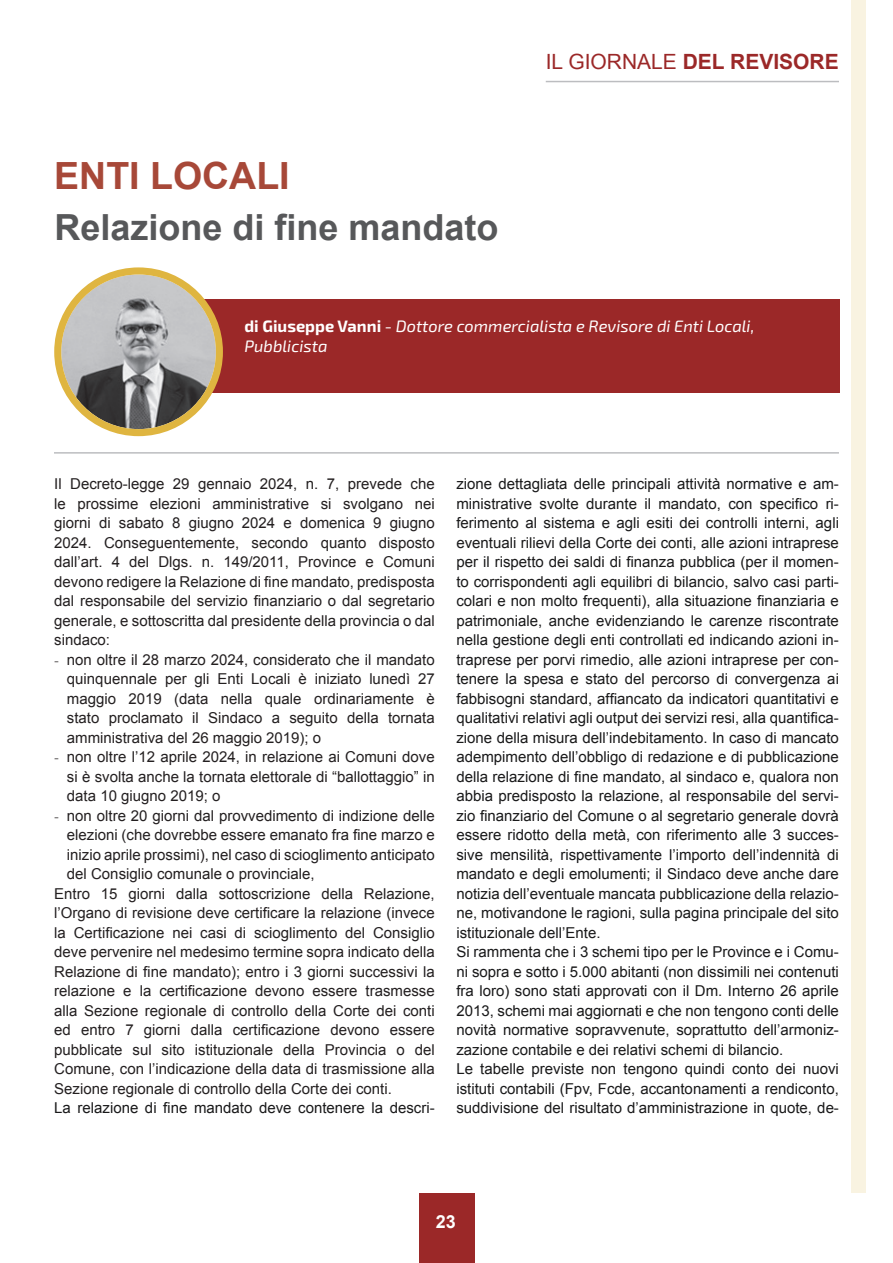
<style>
.page{position:relative;width:893px;height:1263px;background:#fff}
.page>*{position:absolute;margin:0;border:0;box-sizing:border-box;transform-origin:0 0}
.t1{font:700 37.5px "Arial";color:#a74838}
.t2{font:700 36px "Arial";color:#57585a}
.t3{font:700 21px "Arial";color:#9b2828}
.t4{font:700 18px "Arial";color:#fff}
.t5{font:italic 16.5px/19.5px "Exo 2";color:#fff}
.t6{font:15px/19.5px "Arial";color:#19191a;text-align:justify}
.Normal__Web{font:15px/19.5px "Arial";color:#231f20;text-align:justify}
.s1{font-weight:400}
.s2{font-weight:700;font-style:normal}
.s3{font-family:"Times"}
</style>
<div class="page">
<div style="left:419px;top:1193px;width:55px;height:70px;background:#9b2828"></div>
<hr style="left:546px;top:81px;width:293px;height:1px;background:#bcbdc0">
<div style="left:851px;top:0;width:14px;height:1193px;background:#f9f3e1"></div>
<hr style="left:54px;top:452px;width:785px;height:2px;background:#bcbdc0">
<div style="left:142px;top:300px;width:697px;height:93px;background:#9b2828"></div>
<svg style="left:58px;top:271px;width:161px;height:162px"></svg>
<img style="left:61px;top:274px;width:155px;height:155px;border-radius:77px">
<div style="left:54px;top:267px;width:169px;height:169px;border:7px solid #dfb540;border-radius:50%"></div>
<p class="t1" style="left:54px;top:151px;width:237px">ENTI LOCALI</p>
<p class="t2" style="left:54px;top:204px;width:446px">Relazione di fine mandato</p>
<h3 class="t3" style="left:546px;top:48px;width:294px"><span class="s1">IL GIORNALE</span> DEL REVISORE</h3>
<p class="t5" style="left:244px;top:317px;width:511px"><span class="s2">di Giuseppe Vanni</span> - Dottore commercialista e Revisore di Enti Locali,<br>Pubblicista</p>
<p class="Normal__Web" style="left:54px;top:474px;width:382px">Il Decreto-legge 29 gennaio 2024, n. 7, prevede che le prossime elezioni amministrative si svolgano nei giorni di sabato 8 giugno 2024 e domenica 9 giugno 2024. Conseguentemente, secondo quanto disposto dall’art. 4 del Dlgs. n. 149/2011, Province e Comuni devono redigere la Relazione di fine mandato, predisposta dal responsabile del servizio finanziario o dal segretario generale, e sottoscritta dal presidente della provincia o dal sindaco:</p>
<p class="Normal__Web" style="left:67px;top:650px;width:369px;text-indent:-13px"><span class="s3">-</span> non oltre il 28 marzo 2024, considerato che il mandato quinquennale per gli Enti Locali è iniziato lunedì 27 maggio 2019 (data nella quale ordinariamente è stato proclamato il Sindaco a seguito della tornata amministrativa del 26 maggio 2019); o</p>
<p class="Normal__Web" style="left:67px;top:747px;width:369px;text-indent:-13px"><span class="s3">-</span> non oltre l’12 aprile 2024, in relazione ai Comuni dove si è svolta anche la tornata elettorale di “ballottaggio” in data 10 giugno 2019; o</p>
<p class="Normal__Web" style="left:67px;top:806px;width:369px;text-indent:-13px"><span class="s3">-</span> non oltre 20 giorni dal provvedimento di indizione delle elezioni (che dovrebbe essere emanato fra fine marzo e inizio aprile prossimi), nel caso di scioglimento anticipato del Consiglio comunale o provinciale,</p>
<p class="Normal__Web" style="left:54px;top:884px;width:382px">Entro 15 giorni dalla sottoscrizione della Relazione, l’Organo di revisione deve certificare la relazione (invece la Certificazione nei casi di scioglimento del Consiglio deve pervenire nel medesimo termine sopra indicato della Relazione di fine mandato); entro i 3 giorni successivi la relazione e la certificazione devono essere trasmesse alla Sezione regionale di controllo della Corte dei conti ed entro 7 giorni dalla certificazione devono essere pubblicate sul sito istituzionale della Provincia o del Comune, con l’indicazione della data di trasmissione alla Sezione regionale di controllo della Corte dei conti.</p>
<p class="t6" style="left:54px;top:1098px;width:382px">La relazione di fine mandato deve contenere la descri-</p>
<p class="t6" style="left:456px;top:474px;width:384px">zione dettagliata delle principali attività normative e am&shy;ministrative svolte durante il mandato, con specifico ri&shy;ferimento al sistema e agli esiti dei controlli interni, agli eventuali rilievi della Corte dei conti, alle azioni intraprese per il rispetto dei saldi di finanza pubblica (per il momen&shy;to corrispondenti agli equilibri di bilancio, salvo casi parti&shy;colari e non molto frequenti), alla situazione finanziaria e patrimoniale, anche evidenziando le carenze riscontrate nella gestione degli enti controllati ed indicando azioni in&shy;traprese per porvi rimedio, alle azioni intraprese per con&shy;tenere la spesa e stato del percorso di convergenza ai fabbisogni standard, affiancato da indicatori quantitativi e qualitativi relativi agli output dei servizi resi, alla quantifica&shy;zione della misura dell’indebitamento. In caso di mancato adempimento dell’obbligo di redazione e di pubblicazione della relazione di fine mandato, al sindaco e, qualora non abbia predisposto la relazione, al responsabile del servi&shy;zio finanziario del Comune o al segretario generale dovrà essere ridotto della metà, con riferimento alle 3 succes&shy;sive mensilità, rispettivamente l’importo dell’indennità di mandato e degli emolumenti; il Sindaco deve anche dare notizia dell’eventuale mancata pubblicazione della relazio&shy;ne, motivandone le ragioni, sulla pagina principale del sito istituzionale dell’Ente.</p>
<p class="t6" style="left:456px;top:942px;width:384px">Si rammenta che i 3 schemi tipo per le Province e i Comu&shy;ni sopra e sotto i 5.000 abitanti (non dissimili nei contenuti fra loro) sono stati approvati con il Dm. Interno 26 aprile 2013, schemi mai aggiornati e che non tengono conti delle novità normative sopravvenute, soprattutto dell’armoniz&shy;zazione contabile e dei relativi schemi di bilancio.</p>
<p class="t6" style="left:456px;top:1059px;width:384px">Le tabelle previste non tengono quindi conto dei nuovi istituti contabili (Fpv, Fcde, accantonamenti a rendiconto, suddivisione del risultato d’amministrazione in quote, de-</p>
<p class="t4" style="left:436px;top:1210px;width:22px">23</p>
</div>
